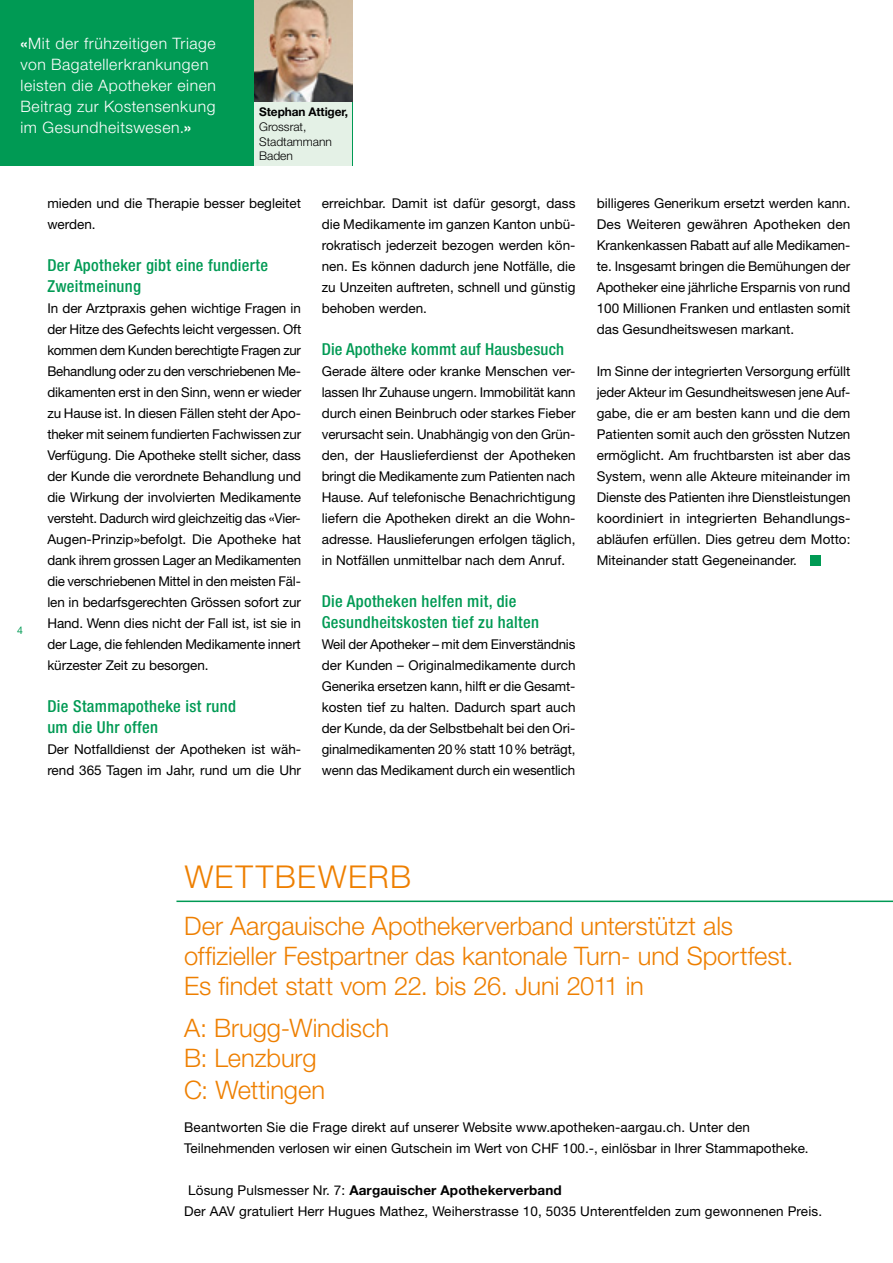
<style>
.page{position:relative;width:893px;height:1263px;background:#fff}
.page>*{position:absolute;margin:0;border:0;box-sizing:border-box;transform-origin:0 0}
.t1{font:300 31.5px "Helvetica Neue LT Std";letter-spacing:.045em;color:#ee7f00}
.t2{font:300 25.5px/30px "Helvetica Neue LT Std";letter-spacing:-.005em;color:#ee7f00}
.t3{font:500 condensed 16.5px/21px "Helvetica Neue LT Std";letter-spacing:.02em;color:#009a54}
.t4{font:300 15.75px/21px "Helvetica Neue LT Std";letter-spacing:.035em;color:#fff}
.t5{font:13.5px/21px "Helvetica Neue LT Std";color:#000;text-align:justify}
.t6{font:300 12px/14.7px "Helvetica Neue LT Std";letter-spacing:-.005em;color:#000}
.t7{font:700 12px "Helvetica Neue LT Std";letter-spacing:-.01em;color:#000}
.t8{font:10.5px "Helvetica Neue LT Std";color:#009a54}
.s1{font-weight:700}
</style>
<div class="page">
<div style="left:811px;top:555px;width:10px;height:10px;background:#009a54"></div>
<hr style="left:176px;top:900px;width:717px;height:2px;background:#009a54">
<div style="left:0;top:0;width:352px;height:166px;background:#009a54"></div>
<div style="left:254px;top:0;width:98px;height:166px;background:#e4f1e6"></div>
<img style="left:254px;top:0;width:98px;height:101px">
<p class="t4" style="left:21px;top:32px;width:197px"><span class="s1">«</span>Mit der frühzeitigen Triage von Bagatellerkrankungen leisten die Apotheker einen<br>Beitrag zur Kostensenkung im Gesundheitswesen.<span class="s1">»</span></p>
<p class="t7" style="left:259px;top:104px;width:90px">Stephan Attiger,</p>
<p class="t6" style="left:259px;top:119px;width:74px">Grossrat,<br>Stadtammann<br>Baden</p>
<p class="t5" style="left:47px;top:193px;width:255px">mieden und die Therapie besser begleitet werden.</p>
<p class="t3" style="left:47px;top:255px;width:222px">Der Apotheker gibt eine fundierte<br>Zweitmeinung</p>
<p class="t5" style="left:47px;top:298px;width:255px">In der Arztpraxis gehen wichtige Fragen in der Hitze des Gefechts leicht vergessen. Oft kommen dem Kunden berechtigte Fragen zur Behandlung oder zu den verschriebenen Me&shy;dikamenten erst in den Sinn, wenn er wieder zu Hause ist. In diesen Fällen steht der Apo&shy;theker mit seinem fundierten Fachwissen zur Verfügung. Die Apotheke stellt sicher, dass der Kunde die verordnete Behandlung und die Wirkung der involvierten Medikamente versteht. Dadurch wird gleichzeitig das «Vier-Augen-Prinzip»befolgt. Die Apotheke hat dank ihrem grossen Lager an Medikamenten die verschriebenen Mittel in den meisten Fäl&shy;len in bedarfsgerechten Grössen sofort zur Hand. Wenn dies nicht der Fall ist, ist sie in der Lage, die fehlenden Medikamente innert kürzester Zeit zu besorgen.</p>
<p class="t3" style="left:47px;top:696px;width:190px">Die Stammapotheke ist rund um die Uhr offen</p>
<p class="t5" style="left:47px;top:739px;width:255px">Der Notfalldienst der Apotheken ist wäh&shy;rend 365 Tagen im Jahr, rund um die Uhr</p>
<p class="t5" style="left:322px;top:193px;width:255px">erreichbar. Damit ist dafür gesorgt, dass die Medikamente im ganzen Kanton unbü&shy;rokratisch jederzeit bezogen werden kön&shy;nen. Es können dadurch jene Notfälle, die zu Unzeiten auftreten, schnell und günstig behoben werden.</p>
<p class="t3" style="left:322px;top:339px;width:244px">Die Apotheke kommt auf Hausbesuch</p>
<p class="t5" style="left:322px;top:361px;width:255px">Gerade ältere oder kranke Menschen ver&shy;lassen Ihr Zuhause ungern. Immobilität kann durch einen Beinbruch oder starkes Fieber verursacht sein. Unabhängig von den Grün&shy;den, der Hauslieferdienst der Apotheken bringt die Medikamente zum Patienten nach Hause. Auf telefonische Benachrichtigung liefern die Apotheken direkt an die Wohn&shy;adresse. Hauslieferungen erfolgen täglich, in Notfällen unmittelbar nach dem Anruf.</p>
<p class="t3" style="left:322px;top:591px;width:219px">Die Apotheken helfen mit, die<br>Gesundheitskosten tief zu halten</p>
<p class="t5" style="left:322px;top:634px;width:255px">Weil der Apotheker – mit dem Einverständnis der Kunden – Originalmedikamente durch Generika ersetzen kann, hilft er die Gesamt&shy;kosten tief zu halten. Dadurch spart auch der Kunde, da der Selbstbehalt bei den Ori&shy;ginalmedikamenten 20% statt 10% beträgt, wenn das Medikament durch ein wesentlich</p>
<p class="t8" style="left:17px;top:624px;width:7px">4</p>
<p class="t5" style="left:597px;top:193px;width:255px">billigeres Generikum ersetzt werden kann.<br>Des Weiteren gewähren Apotheken den Krankenkassen Rabatt auf alle Medikamen&shy;te. Insgesamt bringen die Bemühungen der Apotheker eine jährliche Ersparnis von rund 100 Millionen Franken und entlasten somit das Gesundheitswesen markant.</p>
<p class="t5" style="left:597px;top:361px;width:255px">Im Sinne der integrierten Versorgung erfüllt jeder Akteur im Gesundheitswesen jene Auf&shy;gabe, die er am besten kann und die dem Patienten somit auch den grössten Nutzen ermöglicht. Am fruchtbarsten ist aber das System, wenn alle Akteure miteinander im Dienste des Patienten ihre Dienstleistungen koordiniert in integrierten Behandlungs&shy;abläufen erfüllen. Dies getreu dem Motto:<br>Miteinander statt Gegeneinander.</p>
<h1 class="t1" style="left:185px;top:857px;width:228px">WETTBEWERB</h1>
<h2 class="t2" style="left:184px;top:910px;width:611px">Der Aargauische Apothekerverband unterstützt als offizieller Festpartner das kantonale Turn- und Sportfest.<br>Es findet statt vom 22. bis 26. Juni 2011 in</h2>
<h2 class="t2" style="left:184px;top:1012px;width:206px;line-height:30.8px">A: Brugg-Windisch<br>B: Lenzburg<br>C: Wettingen</h2>
<p class="t5" style="left:184px;top:1116px;width:626px">Beantworten Sie die Frage direkt auf unserer Website www.apotheken-aargau.ch. Unter den<br>Teilnehmenden verlosen wir einen Gutschein im Wert von CHF 100.-, einlösbar in Ihrer Stammapotheke.</p>
<p class="t5" style="left:184px;top:1179px;width:639px">Lösung Pulsmesser Nr. 7: <span class="s1">Aargauischer Apothekerverband<br></span>Der AAV gratuliert Herr Hugues Mathez, Weiherstrasse 10, 5035 Unterentfelden zum gewonnenen Preis.</p>
</div>
